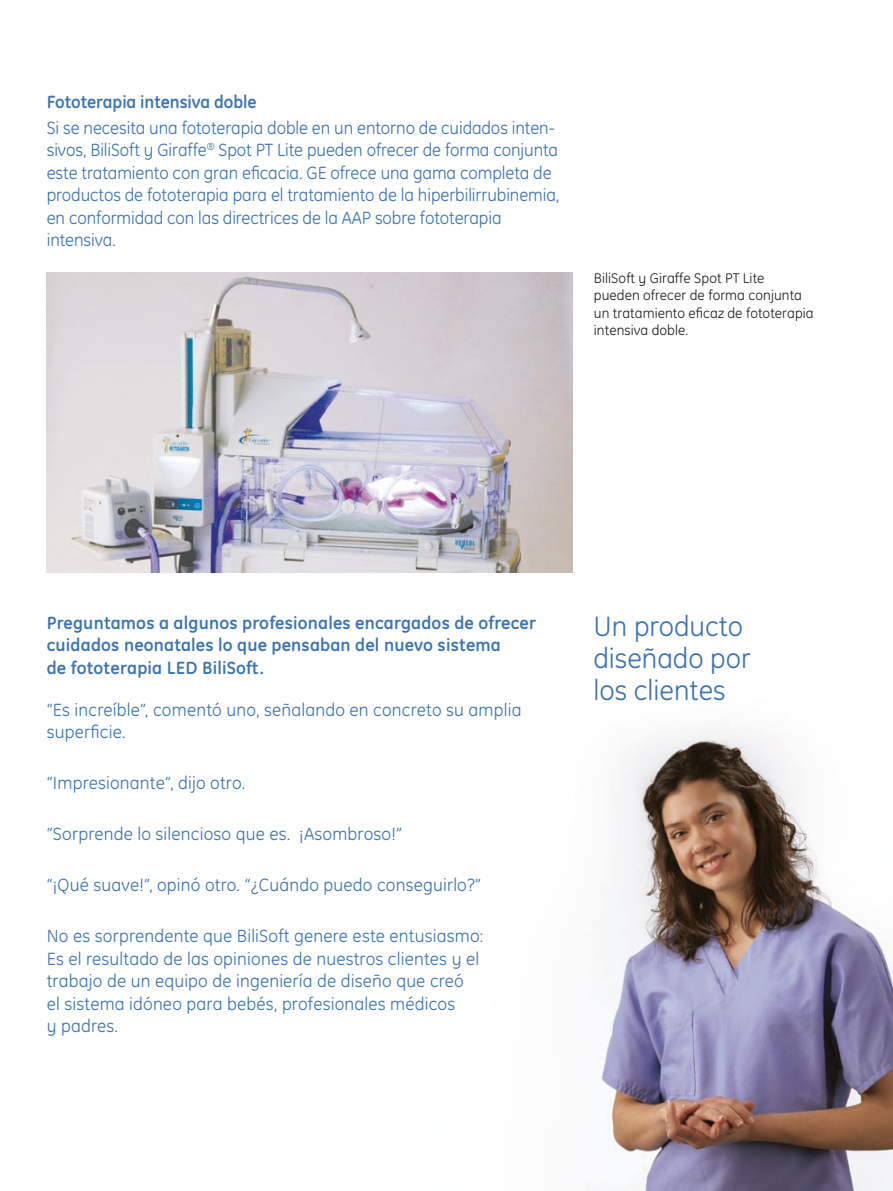
<style>
.page{position:relative;width:893px;height:1191px;background:#fff}
.page>*{position:absolute;margin:0;border:0;box-sizing:border-box;transform-origin:0 0}
.t1{font:28.5px/32.2px "GE Inspira";color:#3d73b3}
.t2{font:18px/22.5px "GE Inspira";letter-spacing:.01em;color:#3d73b3}
.t3{font:700 18px/22.5px "GE Inspira";letter-spacing:.01em;color:#3d73b3}
.t4{font:14.25px/17.2px "GE Inspira";letter-spacing:.005em;color:#231f20}
</style>
<div class="page">
<img style="left:599px;top:731px;width:294px;height:460px">
<img style="left:47px;top:272px;width:526px;height:301px">
<p class="t3" style="left:47px;top:91px;width:211px">Fototerapia intensiva doble</p>
<p class="t2" style="left:47px;top:116px;width:514px">Si se necesita una fototerapia doble en un entorno de cuidados inten&shy;sivos, BiliSoft y Giraffe<sup>®</sup> Spot PT Lite pueden ofrecer de forma conjunta este tratamiento con gran eficacia. GE ofrece una gama completa de productos de fototerapia para el tratamiento de la hiperbilirrubinemia, en conformidad con las directrices de la AAP sobre fototerapia intensiva.</p>
<p class="t4" style="left:594px;top:270px;width:221px">BiliSoft y Giraffe Spot PT Lite pueden ofrecer de forma conjunta un tratamiento eficaz de fototerapia intensiva doble.</p>
<p class="t3" style="left:47px;top:611px;width:491px">Preguntamos a algunos profesionales encargados de ofrecer cuidados neonatales lo que pensaban del nuevo sistema<br>de fototerapia LED BiliSoft.</p>
<p class="t2" style="left:47px;top:698px;width:476px">“Es increíble”, comentó uno, señalando en concreto su amplia superficie.</p>
<p class="t2" style="left:47px;top:772px;width:200px">“Impresionante”, dijo otro.</p>
<p class="t2" style="left:47px;top:823px;width:357px">“Sorprende lo silencioso que es. ¡Asombroso!”</p>
<p class="t2" style="left:47px;top:874px;width:436px">“¡Qué suave!”, opinó otro. “¿Cuándo puedo conseguirlo?”</p>
<p class="t2" style="left:47px;top:925px;width:438px">No es sorprendente que BiliSoft genere este entusiasmo:<br>Es el resultado de las opiniones de nuestros clientes y el trabajo de un equipo de ingeniería de diseño que creó<br>el sistema idóneo para bebés, profesionales médicos<br>y padres.</p>
<h1 class="t1" style="left:594px;top:610px;width:159px">Un producto diseñado por los clientes</h1>
</div>
